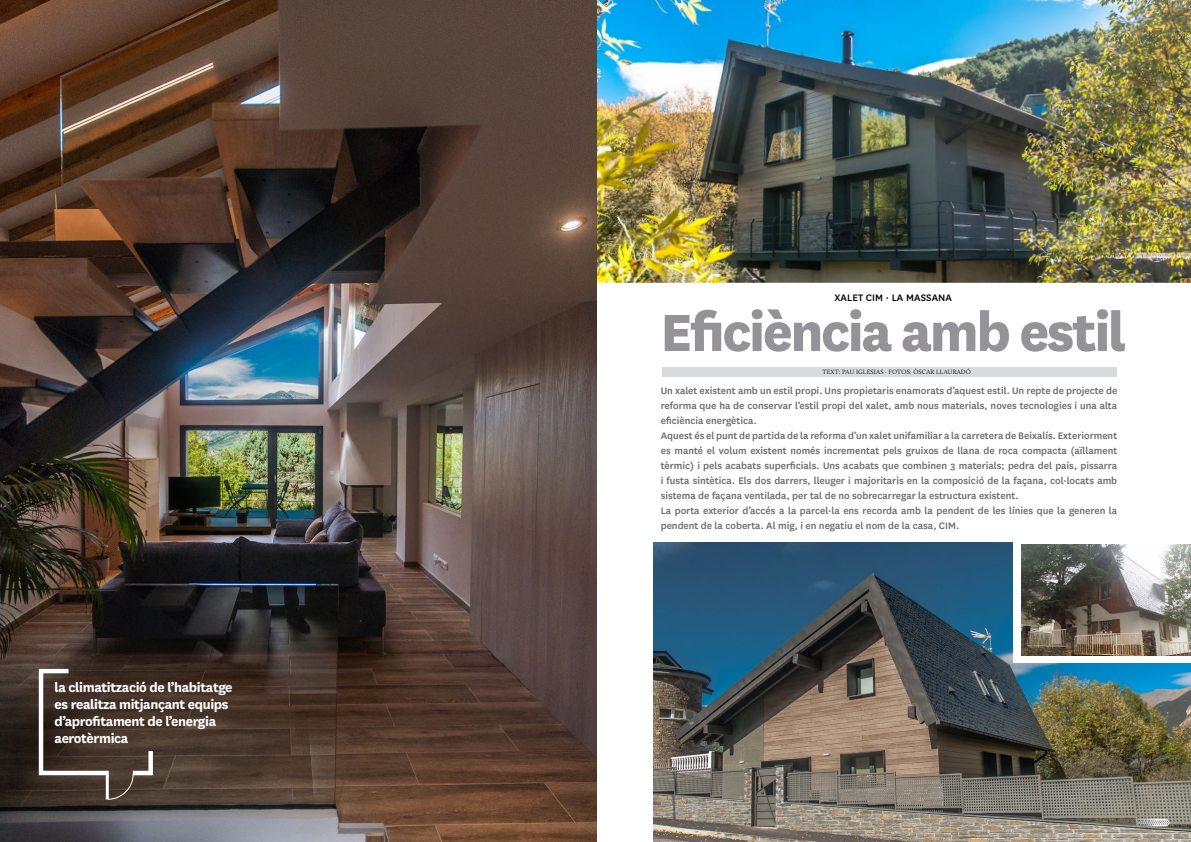
<style>
.page{position:relative;width:1191px;height:842px;background:#fff}
.page>*{position:absolute;margin:0;border:0;box-sizing:border-box;transform-origin:0 0}
.t1{font:800 61px "National";letter-spacing:-.04em;color:#959398}
.t2{font:700 15px/17px "National";letter-spacing:-.025em;color:#fff}
.t3{font:500 11px/15px "National";color:#67676b}
.t4{font:500 11px "National";letter-spacing:.01em;color:#000}
.t5{font:300 6.4px "Calluna";letter-spacing:.025em;color:#000}
</style>
<div class="page">
<img style="left:653px;top:543px;width:538px;height:299px">
<svg style="left:1091px;top:818px;width:79px;height:9px"></svg>
<img style="left:597px;top:0;width:594px;height:283px">
<div style="left:662px;top:367px;width:455px;height:10px;background:#d8dade"></div>
<img style="left:0;top:0;width:597px;height:842px">
<svg style="left:37px;top:667px;width:118px;height:133px;background:#4d3f36"></svg>
<hr style="left:106px;top:773px;width:3px;height:26px;background:#fff">
<div style="left:1013px;top:536px;width:178px;height:127px;background:#fff"></div>
<img style="left:1021px;top:544px;width:170px;height:112px">
<h2 class="t2" style="left:55px;top:678px;width:179px">la climatització de l’habitatge es realitza mitjançant equips d’aprofitament de l’energia aerotèrmica</h2>
<p class="t4" style="left:834px;top:290px;width:119px">XALET CIM · LA MASSANA</p>
<h1 class="t1" style="left:660px;top:288px;width:467px">Eficiència amb estil</h1>
<p class="t5" style="left:822px;top:368px;width:150px">TEXT: PAU IGLESIAS · FOTOS: ÒSCAR LLAURADÓ</p>
<p class="t3" style="left:660px;top:382px;width:458px">Un xalet existent amb un estil propi. Uns propietaris enamorats d’aquest estil. Un repte de projecte de reforma que ha de conservar l’estil propi del xalet, amb nous materials, noves tecnologies i una alta eficiència energètica.<br>Aquest és el punt de partida de la reforma d’un xalet unifamiliar a la carretera de Beixalís. Exteriorment es manté el volum existent només incrementat pels gruixos de llana de roca compacta (aïllament tèrmic) i pels acabats superficials. Uns acabats que combinen 3 materials; pedra del país, pissarra i fusta sintètica. Els dos darrers, lleuger i majoritaris en la composició de la façana, col·locats amb sistema de façana ventilada, per tal de no sobrecarregar la estructura existent.<br>La porta exterior d’accés a la parcel·la ens recorda amb la pendent de les línies que la generen la pendent de la coberta. Al mig, i en negatiu el nom de la casa, CIM.</p>
</div>
